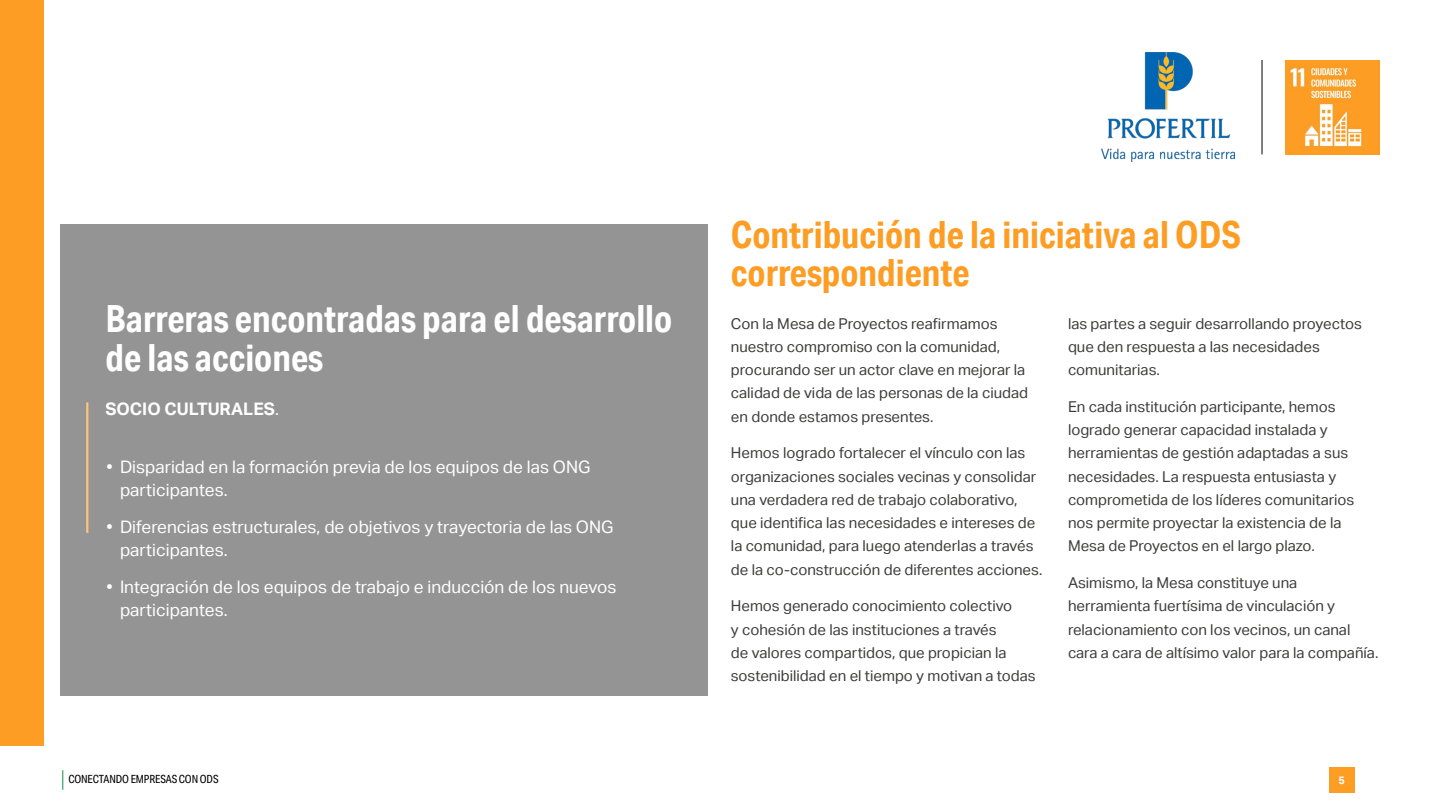
<style>
.page{position:relative;width:1440px;height:810px;background:#fff}
.page>*{position:absolute;margin:0;border:0;box-sizing:border-box;transform-origin:0 0}
.t1{font:700 37.5px/38.2px "Aktiv Grotesk Cd";color:#fff}
.t2{font:700 37.5px/38.2px "Aktiv Grotesk Cd";color:#fd9d24}
.t3{font:17.25px/23.2px "Aktiv Grotesk";color:#fff}
.t4{font:700 17.25px "Aktiv Grotesk";color:#fff}
.t5{font:15px/23.2px "Aktiv Grotesk";color:#3c3c3b}
.t6{font:11.25px "Aktiv Grotesk Cd";letter-spacing:-.01em;color:#000}
.t7{font:700 10.88px "Aktiv Grotesk";color:#fff}
.s1{font-weight:400}
</style>
<div class="page">
<svg style="left:62px;top:770px;width:1px;height:20px"></svg>
<div style="left:1329px;top:767px;width:25px;height:26px;background:#fd9d24"></div>
<img style="left:1285px;top:60px;width:95px;height:95px">
<hr style="left:1262px;top:60px;width:1px;height:94px;background:#000">
<img style="left:1102px;top:53px;width:132px;height:108px">
<div style="left:0;top:0;width:44px;height:746px;background:#fd9d24"></div>
<div style="left:60px;top:225px;width:648px;height:471px;background:#949494"></div>
<hr style="left:86px;top:402px;width:2px;height:131px;background:#fec47c">
<p class="t1" style="left:106px;top:299px;width:568px">Barreras encontradas para el desarrollo de las acciones</p>
<p class="t4" style="left:106px;top:399px;width:175px">SOCIO CULTURALES<span class="s1">.</span></p>
<p class="t3" style="left:120px;top:455px;width:472px;text-indent:-14px">• Disparidad en la formación previa de los equipos de las ONG participantes.</p>
<p class="t3" style="left:120px;top:515px;width:495px;text-indent:-14px">• Diferencias estructurales, de objetivos y trayectoria de las ONG participantes.</p>
<p class="t3" style="left:120px;top:575px;width:498px;text-indent:-14px">• Integración de los equipos de trabajo e inducción de los nuevos participantes.</p>
<p class="t2" style="left:731px;top:215px;width:512px">Contribución de la iniciativa al ODS correspondiente</p>
<p class="t5" style="left:731px;top:312px;width:299px">Con la Mesa de Proyectos reafirmamos nuestro compromiso con la comunidad, procurando ser un actor clave en mejorar la calidad de vida de las personas de la ciudad en donde estamos presentes.</p>
<p class="t5" style="left:731px;top:442px;width:313px">Hemos logrado fortalecer el vínculo con las organizaciones sociales vecinas y consolidar una verdadera red de trabajo colaborativo, que identifica las necesidades e intereses de la comunidad, para luego atenderlas a través de la co-construcción de diferentes acciones.</p>
<p class="t5" style="left:731px;top:595px;width:306px">Hemos generado conocimiento colectivo<br>y cohesión de las instituciones a través<br>de valores compartidos, que propician la sostenibilidad en el tiempo y motivan a todas</p>
<p class="t5" style="left:1068px;top:312px;width:295px">las partes a seguir desarrollando proyectos que den respuesta a las necesidades comunitarias.</p>
<p class="t5" style="left:1068px;top:395px;width:288px">En cada institución participante, hemos logrado generar capacidad instalada y herramientas de gestión adaptadas a sus necesidades. La respuesta entusiasta y comprometida de los líderes comunitarios nos permite proyectar la existencia de la Mesa de Proyectos en el largo plazo.</p>
<p class="t5" style="left:1068px;top:571px;width:312px">Asimismo, la Mesa constituye una herramienta fuertísima de vinculación y relacionamiento con los vecinos, un canal cara a cara de altísimo valor para la compañía.</p>
<p class="t6" style="left:68px;top:773px;width:152px">CONECTANDO EMPRESAS CON ODS</p>
<p class="t7" style="left:1338px;top:774px;width:8px">5</p>
</div>
